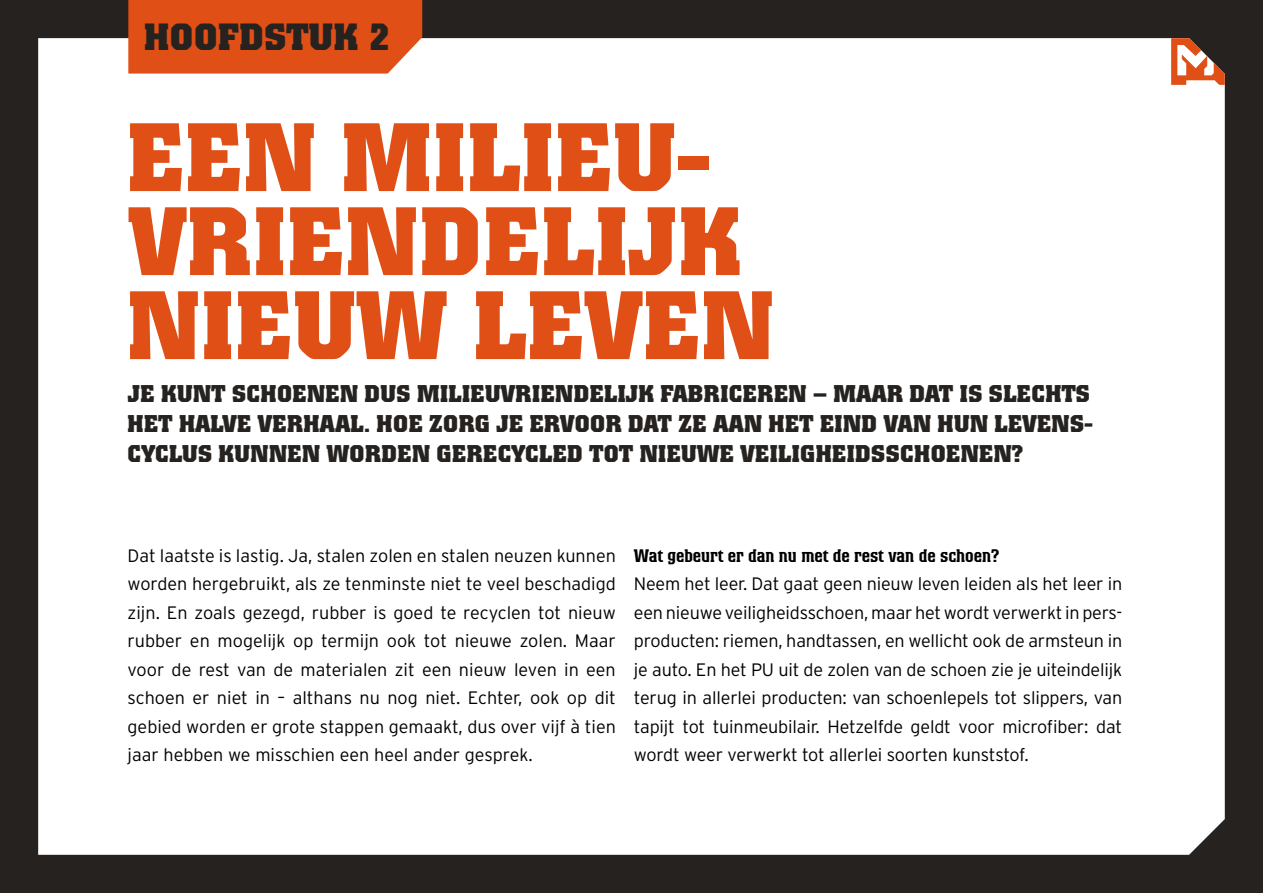
<style>
.page{position:relative;width:1263px;height:893px;background:#fff}
.page>*{position:absolute;margin:0;border:0;box-sizing:border-box;transform-origin:0 0}
.t1{font:700 96px/84px "Colossalis";letter-spacing:.02em;color:#e04f16}
.t2{font:700 37.5px "Colossalis";letter-spacing:.02em;color:#262220}
.t3{font:700 24px/30px "Colossalis";letter-spacing:.02em;color:#262220;text-align:justify}
.t4{font:300 18px/28.5px "Interstate";letter-spacing:-.01em;color:#000;text-align:justify}
.t5{font:500 18px "Colossalis";color:#000}
</style>
<div class="page">
<div style="left:0;top:0;width:1262px;height:892px;background:#262220"></div>
<div style="left:38px;top:38px;width:1187px;height:817px;background:#fff"></div>
<svg style="left:1171px;top:38px;width:54px;height:47px"></svg>
<div style="left:128px;top:0;width:294px;height:74px;background:#e04f16"></div>
<h2 class="t2" style="left:144px;top:15px;width:248px">HOOFDSTUK 2</h2>
<h1 class="t1" style="left:128px;top:116px;width:647px">EEN MILIEU-<br>VRIENDELIJK<br>NIEUW LEVEN</h1>
<h3 class="t3" style="left:128px;top:379px;width:966px">JE KUNT SCHOENEN DUS MILIEUVRIENDELIJK FABRICEREN – MAAR DAT IS SLECHTS HET HALVE VERHAAL. HOE ZORG JE ERVOOR DAT ZE AAN HET EIND VAN HUN LEVENS-CYCLUS KUNNEN WORDEN GERECYCLED TOT NIEUWE VEILIGHEIDSSCHOENEN?</h3>
<p class="t4" style="left:128px;top:541px;width:490px">Dat laatste is lastig. Ja, stalen zolen en stalen neuzen kunnen worden hergebruikt, als ze tenminste niet te veel beschadigd zijn. En zoals gezegd, rubber is goed te recyclen tot nieuw rubber en mogelijk op termijn ook tot nieuwe zolen. Maar voor de rest van de materialen zit een nieuw leven in een schoen er niet in – althans nu nog niet. Echter, ook op dit gebied worden er grote stappen gemaakt, dus over vijf à tien jaar hebben we misschien een heel ander gesprek.</p>
<p class="t5" style="left:634px;top:545px;width:367px">Wat gebeurt er dan nu met de rest van de schoen?</p>
<p class="t4" style="left:634px;top:569px;width:490px">Neem het leer. Dat gaat geen nieuw leven leiden als het leer in een nieuwe veiligheidsschoen, maar het wordt verwerkt in pers&shy;producten: riemen, handtassen, en wellicht ook de armsteun in je auto. En het PU uit de zolen van de schoen zie je uiteindelijk terug in allerlei producten: van schoenlepels tot slippers, van tapijt tot tuinmeubilair. Hetzelfde geldt voor microfiber: dat wordt weer verwerkt tot allerlei soorten kunststof.</p>
</div>
